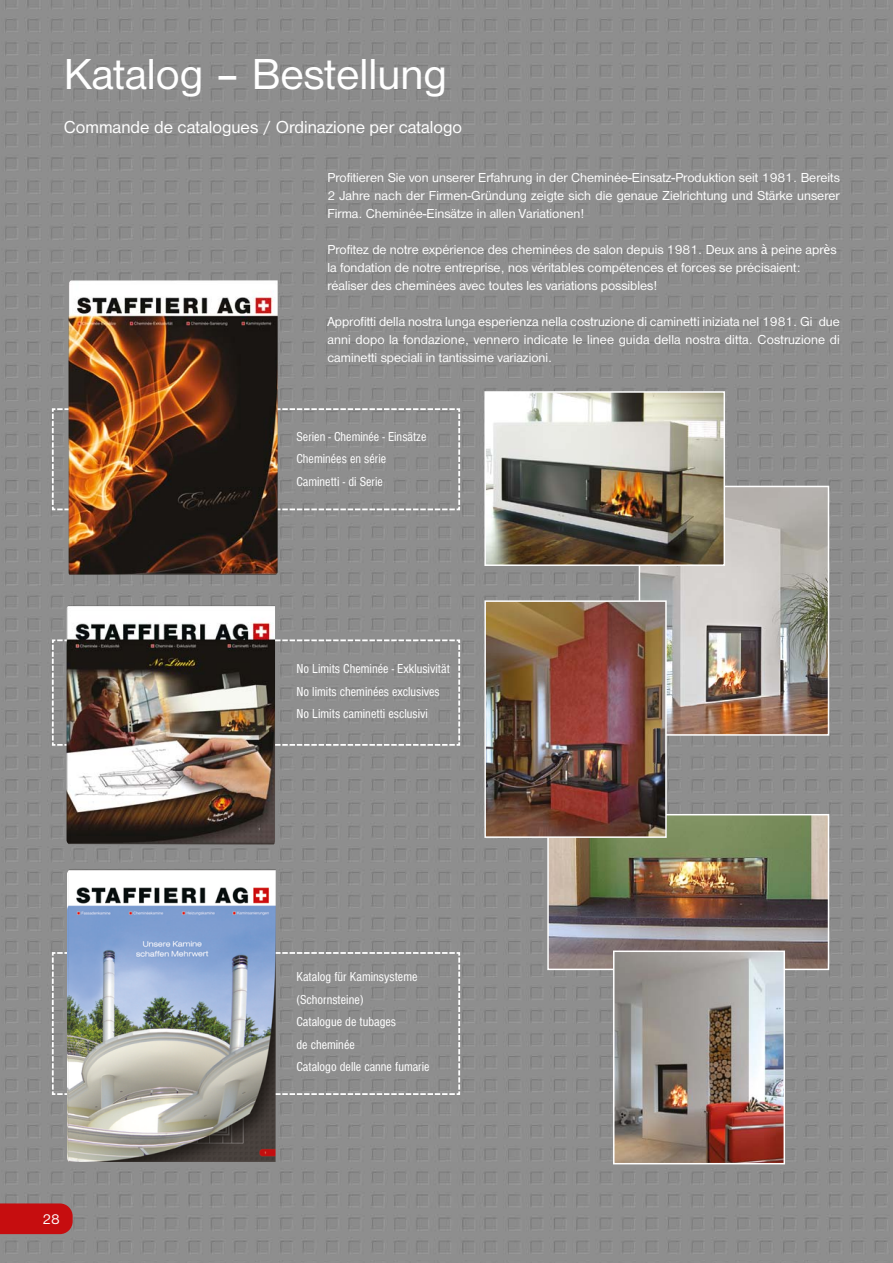
<style>
.page{position:relative;width:893px;height:1263px;background:#8e8e8e}
.page>*{position:absolute;margin:0;border:0;box-sizing:border-box;transform-origin:0 0}
.t1{font:45px "Nimbus Sans DCE";color:#fff}
.t2{font:18px "Nimbus Sans DCE";color:#fff}
.t3{font:15px "Nimbus Sans DCE";color:#fff}
.t4{font:13.5px/18px "Nimbus Sans DCE";color:#fff;text-align:justify}
.t5{font:condensed 13.5px/22.5px "Nimbus Sans DCE";color:#fff}
.s1{font-family:"Lucida Grande";font-size:12.75px}
</style>
<div class="page">
<svg style="left:0;top:1203px;width:73px;height:31px;background:#c31315"></svg>
<img style="left:642px;top:489px;width:184px;height:244px">
<div style="left:639px;top:486px;width:190px;height:250px;border:2px solid #fff"></div>
<img style="left:550px;top:817px;width:276px;height:150px">
<div style="left:547px;top:814px;width:282px;height:156px;border:2px solid #fff"></div>
<img style="left:487px;top:603px;width:177px;height:232px">
<div style="left:484px;top:600px;width:183px;height:238px;border:2px solid #fff"></div>
<svg style="left:51px;top:407px;width:410px;height:104px;background:#8f8f8f"></svg>
<svg style="left:51px;top:638px;width:410px;height:109px;background:#909090"></svg>
<svg style="left:51px;top:951px;width:410px;height:145px;background:#909090"></svg>
<img style="left:68px;top:280px;width:210px;height:295px">
<img style="left:67px;top:606px;width:208px;height:238px">
<img style="left:67px;top:870px;width:209px;height:292px">
<img style="left:487px;top:394px;width:235px;height:169px">
<div style="left:484px;top:391px;width:241px;height:175px;border:2px solid #fff"></div>
<img style="left:616px;top:953px;width:166px;height:208px">
<div style="left:613px;top:950px;width:172px;height:214px;border:2px solid #fff"></div>
<h1 class="t1" style="left:64px;top:59px;width:385px">Katalog – Bestellung</h1>
<h2 class="t2" style="left:64px;top:121px;width:400px">Commande de catalogues / Ordinazione per catalogo</h2>
<p class="t4" style="left:327px;top:170px;width:514px">Profitieren Sie von unserer Erfahrung in der Cheminée-Einsatz-Produktion seit 1981. Bereits 2 Jahre nach der Firmen-Gründung zeigte sich die genaue Zielrichtung und Stärke unserer Firma. Cheminée-Einsätze in allen Variationen!</p>
<p class="t4" style="left:327px;top:242px;width:511px;text-align:left">Profitez de notre expérience des cheminées de salon depuis 1981. Deux ans <span class="s1">à</span> peine apr<span class="s1">è</span>s la fondation de notre entreprise, nos véritables compétences et forces se précisaient: réaliser des cheminées avec toutes les variations possibles!</p>
<p class="t4" style="left:327px;top:314px;width:514px">Approfitti della nostra lunga esperienza nella costruzione di caminetti iniziata nel 1981. Gi due anni dopo la fondazione, vennero indicate le linee guida della nostra ditta. Costruzione di caminetti speciali in tantissime variazioni.</p>
<p class="t5" style="left:296px;top:426px;width:132px">Serien - Cheminée - Einsätze<br>Cheminées en série<br>Caminetti - di Serie</p>
<p class="t5" style="left:296px;top:658px;width:155px">No Limits Cheminée - Exklusivität<br>No limits cheminées exclusives<br>No Limits caminetti esclusivi</p>
<p class="t3" style="left:43px;top:1214px;width:19px">28</p>
<p class="t5" style="left:296px;top:967px;width:135px">Katalog für Kaminsysteme (Schornsteine)<br>Catalogue de tubages<br>de cheminée<br>Catalogo delle canne fumarie</p>
</div>
